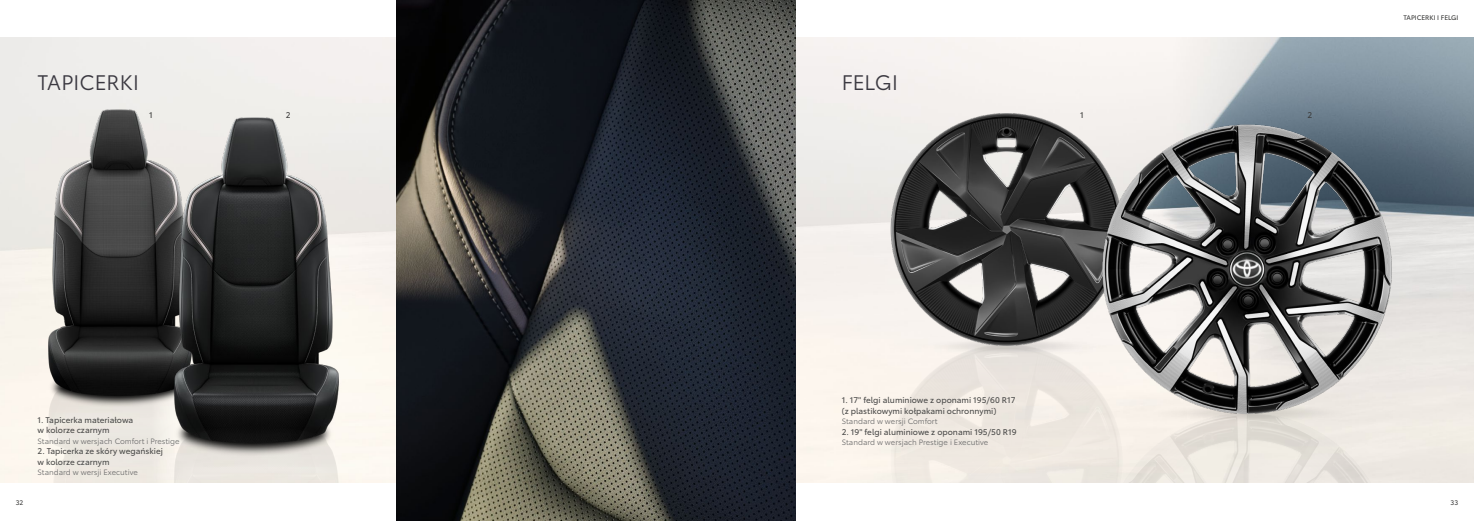
<style>
.page{position:relative;width:1474px;height:521px;background:#fff}
.page>*{position:absolute;margin:0;border:0;box-sizing:border-box;transform-origin:0 0}
.t1{font:20.82px "Toyota Type";color:#3b3941}
.t2{font:8.22px/10.5px "Toyota Type";color:#494948}
.t3{font:8.22px "Toyota Type";color:#3b3b3a}
.t4{font:7.7px "Toyota Type";color:#6c6c6c}
.t5{font:6.56px "Toyota Type";color:#3b3b3a}
</style>
<div class="page">
<img style="left:795px;top:37px;width:678px;height:447px">
<img style="left:0;top:74px;width:249px;height:314px">
<img style="left:0;top:388px;width:106px;height:95px">
<img style="left:106px;top:76px;width:290px;height:351px">
<img style="left:106px;top:427px;width:290px;height:56px">
<img style="left:890px;top:363px;width:211px;height:121px">
<img style="left:890px;top:347px;width:211px;height:16px">
<img style="left:890px;top:114px;width:232px;height:233px">
<img style="left:1101px;top:431px;width:291px;height:53px">
<img style="left:1101px;top:415px;width:291px;height:16px">
<img style="left:1101px;top:124px;width:291px;height:291px">
<img style="left:396px;top:0;width:399px;height:521px">
<h1 class="t1" style="left:38px;top:67px;width:103px">TAPICERKI</h1>
<h1 class="t1" style="left:841px;top:67px;width:58px">FELGI</h1>
<p class="t3" style="left:149px;top:109px;width:5px">1</p>
<p class="t3" style="left:286px;top:109px;width:6px">2</p>
<p class="t3" style="left:1080px;top:109px;width:5px">1</p>
<p class="t3" style="left:1307px;top:109px;width:6px">2</p>
<p class="t5" style="left:1403px;top:13px;width:57px">TAPICERKI I FELGI</p>
<p class="t2" style="left:38px;top:414px;width:97px">1. Tapicerka materiałowa w kolorze czarnym</p>
<p class="t4" style="left:38px;top:435px;width:144px">Standard w wersjach Comfort i Prestige</p>
<p class="t2" style="left:38px;top:445px;width:127px">2. Tapicerka ze skóry wegańskiej w kolorze czarnym</p>
<p class="t4" style="left:38px;top:467px;width:102px">Standard w wersji Executive</p>
<p class="t2" style="left:841px;top:394px;width:175px">1. 17" felgi aluminiowe z oponami 195/60 R17 (z plastikowymi kołpakami ochronnymi)</p>
<p class="t4" style="left:841px;top:416px;width:97px">Standard w wersji Comfort</p>
<p class="t2" style="left:841px;top:426px;width:176px">2. 19" felgi aluminiowe z oponami 195/50 R19</p>
<p class="t4" style="left:841px;top:437px;width:148px">Standard w wersjach Prestige i Executive</p>
<p class="t5" style="left:16px;top:498px;width:9px">32</p>
<p class="t5" style="left:1450px;top:498px;width:9px">33</p>
</div>
